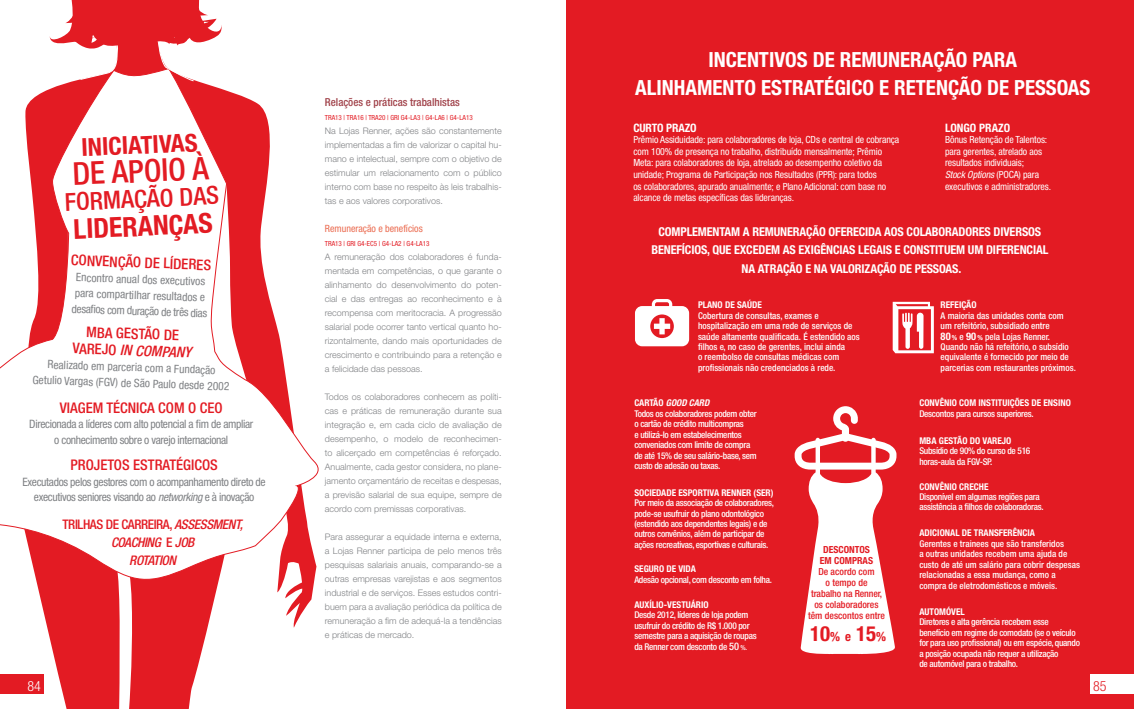
<style>
.page{position:relative;width:1134px;height:709px;background:#fff}
.page>*{position:absolute;margin:0;border:0;box-sizing:border-box;transform-origin:0 0}
.t1{font:500 condensed 31.6px "Helvetica Neue LT Std";color:#e31b23}
.t2{font:700 condensed 27.5px "Helvetica Neue LT Std";color:#e31b23}
.t3{font:700 condensed 24.8px "Helvetica Neue LT Std";color:#e31b23}
.t4{font:500 condensed 24.8px "Helvetica Neue LT Std";color:#e31b23}
.t5{font:700 condensed 20.9px/28.1px "Helvetica Neue LT Std";color:#fff;text-align:center}
.t6{font:700 condensed 20.9px "Helvetica Neue LT Std";color:#e31b23}
.t7{font:500 condensed 14.7px/16.8px "Helvetica Neue LT Std";color:#e31b23;text-align:center}
.t8{font:300 condensed 14px "Helvetica Neue LT Std";color:#fff}
.t9{font:300 condensed 14px "Helvetica Neue LT Std";color:#e31b23}
.t10{font:italic 500 condensed 13.2px/17.6px "Helvetica Neue LT Std";letter-spacing:-.03em;color:#e31b23;text-align:center}
.t11{font:700 condensed 12.2px/18.3px "Helvetica Neue LT Std";letter-spacing:-.01em;color:#fff;text-align:center}
.t12{font:700 condensed 11.6px "Helvetica Neue LT Std";letter-spacing:-.005em;color:#fff}
.t13{font:condensed 11.5px/15.7px "Helvetica Neue LT Std";letter-spacing:-.03em;color:#808285;text-align:center}
.t14{font:500 condensed 11px "Helvetica Neue LT Std";color:#a04149}
.t15{font:condensed 10px "Helvetica Neue LT Std";color:#eb6c51}
.t16{font:condensed 9.9px/11.6px "Helvetica Neue LT Std";letter-spacing:-.01em;color:#fff}
.t17{font:500 condensed 9.8px/11px "Helvetica Neue LT Std";color:#e31b23;text-align:center}
.t18{font:700 condensed 9.8px/11px "Helvetica Neue LT Std";color:#e31b23;text-align:center}
.t19{font:500 condensed 9.3px/10.4px "Helvetica Neue LT Std";letter-spacing:-.03em;color:#fff}
.t20{font:500 condensed 9.3px/10.4px "Helvetica Neue LT Std";color:#fff}
.t21{font:700 condensed 9.3px "Helvetica Neue LT Std";color:#fff}
.t22{font:300 9px/14px "Helvetica Neue LT Std";color:#808285;text-align:justify}
.t23{font:condensed 7px "Helvetica Neue LT Std";color:#e31b23}
.s1{font-style:italic}
.s2{font-style:normal}
.s3{font-weight:700;font-size:10.4px}
.s4{font-weight:700;font-size:7px}
.s5{font-weight:700}
.s6{font-weight:700;font-style:italic}
.s7{font-size:10.4px}
.s8{font-size:7px}
.s9{font-size:12.8px}
</style>
<div class="page">
<svg style="left:22px;top:585px;width:98px;height:124px"></svg>
<svg style="left:129px;top:585px;width:89px;height:124px"></svg>
<svg style="left:0;top:82px;width:319px;height:503px"></svg>
<svg style="left:50px;top:0;width:172px;height:82px"></svg>
<div style="left:567px;top:0;width:567px;height:709px;background:#e31b23"></div>
<svg style="left:635px;top:299px;width:54px;height:47px"></svg>
<svg style="left:893px;top:302px;width:41px;height:51px"></svg>
<svg style="left:795px;top:406px;width:101px;height:248px"></svg>
<div style="left:0;top:674px;width:43px;height:19px;background:#e31b23"></div>
<div style="left:1090px;top:674px;width:44px;height:19px;background:#fff"></div>
<h3 class="t3" style="left:81px;top:139px;width:118px;rotate:-3deg">INICIATIVAS</h3>
<h1 class="t1" style="left:72px;top:162px;width:138px;rotate:-2deg">DE APOIO À</h1>
<h3 class="t4" style="left:64px;top:194px;width:156px;rotate:-3deg">FORMAÇÃO DAS</h3>
<h2 class="t2" style="left:73px;top:220px;width:141px;rotate:-3deg">LIDERANÇAS</h2>
<h3 class="t7" style="left:71px;top:253px;width:142px;rotate:2deg">CONVENÇÃO DE LÍDERES</h3>
<p class="t13" style="left:73px;top:269px;width:137px;text-align:left;rotate:2deg">Encontro anual dos executivos para compartilhar resultados e desafi os com duração de três dias</p>
<h3 class="t7" style="left:74px;top:325px;width:120px;rotate:2deg">MBA GESTÃO DE<br>VAREJO <span class="s1">IN COMPANY</span></h3>
<p class="t13" style="left:33px;top:356px;width:199px;rotate:2deg">Realizado em parceria com a Fundação<br>Getulio Vargas (FGV) de São Paulo desde 2002</p>
<h3 class="t7" style="left:60px;top:401px;width:164px">VIAGEM TÉCNICA COM O CEO</h3>
<p class="t13" style="left:29px;top:416px;width:225px">Direcionada a líderes com alto potencial a fim de ampliar o conhecimento sobre o varejo internacional</p>
<h3 class="t7" style="left:71px;top:458px;width:149px">PROJETOS ESTRATÉGICOS</h3>
<p class="t13" style="left:23px;top:474px;width:245px">Executados pelos gestores com o acompanhamento direto de executivos seniores visando ao <span class="s1">networking</span> e à inovação</p>
<h3 class="t10" style="left:63px;top:516px;width:182px"><span class="s2">TRILHAS DE CARREIRA,</span> ASSESSMENT,<br>COACHING <span class="s2">E</span> JOB<br>ROTATION</h3>
<p class="t14" style="left:325px;top:98px;width:136px">Relações e práticas trabalhistas</p>
<p class="t23" style="left:325px;top:113px;width:149px">TRA13 | TRA16 | TRA20 | GRI G4-LA3 | G4-LA6 | G4-LA13</p>
<p class="t22" style="left:325px;top:125px;width:178px">Na Lojas Renner, ações são constantemente implementadas a fim de valorizar o capital hu&shy;mano e intelectual, sempre com o objetivo de estimular um relacionamento com o público interno com base no respeito às leis trabalhis&shy;tas e aos valores corporativos.</p>
<p class="t15" style="left:325px;top:223px;width:99px">Remuneração e benefícios</p>
<p class="t23" style="left:325px;top:239px;width:106px">TRA13 | GRI G4-EC5 | G4-LA2 | G4-LA13</p>
<p class="t22" style="left:325px;top:251px;width:178px">A remuneração dos colaboradores é funda&shy;mentada em competências, o que garante o alinhamento do desenvolvimento do poten&shy;cial e das entregas ao reconhecimento e à recompensa com meritocracia. A progressão salarial pode ocorrer tanto vertical quanto ho&shy;rizontalmente, dando mais oportunidades de crescimento e contribuindo para a retenção e a felicidade das pessoas.</p>
<p class="t22" style="left:325px;top:391px;width:178px">Todos os colaboradores conhecem as políti&shy;cas e práticas de remuneração durante sua integração e, em cada ciclo de avaliação de desempenho, o modelo de reconhecimen&shy;to alicerçado em competências é reforçado.<br>Anualmente, cada gestor considera, no plane&shy;jamento orçamentário de receitas e despesas, a previsão salarial de sua equipe, sempre de acordo com premissas corporativas.</p>
<p class="t22" style="left:325px;top:531px;width:178px">Para assegurar a equidade interna e externa, a Lojas Renner participa de pelo menos três pesquisas salariais anuais, comparando-se a outras empresas varejistas e aos segmentos industrial e de serviços. Esses estudos contri&shy;buem para a avaliação periódica da política de remuneração a fim de adequá-la a tendências e práticas de mercado.</p>
<h3 class="t5" style="left:635px;top:47px;width:457px">INCENTIVOS DE REMUNERAÇÃO PARA<br>ALINHAMENTO ESTRATÉGICO E RETENÇÃO DE PESSOAS</h3>
<p class="t12" style="left:633px;top:123px;width:65px">CURTO PRAZO</p>
<p class="t16" style="left:633px;top:134px;width:267px">Prêmio Assiduidade: para colaboradores de loja, CDs e central de cobrança com 100% de presença no trabalho, distribuído mensalmente; Prêmio Meta: para colaboradores de loja, atrelado ao desempenho coletivo da unidade; Programa de Participação nos Resultados (PPR): para todos<br>os colaboradores, apurado anualmente; e Plano Adicional: com base no alcance de metas específicas das lideranças.</p>
<p class="t12" style="left:945px;top:123px;width:67px">LONGO PRAZO</p>
<p class="t16" style="left:945px;top:134px;width:108px">Bônus Retenção de Talentos: para gerentes, atrelado aos resultados individuais;<br><span class="s1">Stock Options</span> (POCA) para executivos e administradores.</p>
<h3 class="t11" style="left:651px;top:224px;width:398px">COMPLEMENTAM A REMUNERAÇÃO OFERECIDA AOS COLABORADORES DIVERSOS<br>BENEFÍCIOS, QUE EXCEDEM AS EXIGÊNCIAS LEGAIS E CONSTITUEM UM DIFERENCIAL<br>NA ATRAÇÃO E NA VALORIZAÇÃO DE PESSOAS.</h3>
<p class="t21" style="left:698px;top:301px;width:65px">PLANO DE SAÚDE</p>
<p class="t20" style="left:698px;top:311px;width:163px">Cobertura de consultas, exames e hospitalização em uma rede de serviços de saúde altamente qualificada. É estendido aos filhos e, no caso de gerentes, inclui ainda<br>o reembolso de consultas médicas com profissionais não credenciados à rede.</p>
<p class="t21" style="left:941px;top:301px;width:37px">REFEIÇÃO</p>
<p class="t20" style="left:941px;top:311px;width:137px">A maioria das unidades conta com um refeitório, subsidiado entre<br><span class="s3">80</span> <span class="s4">%</span> e <span class="s3">90</span> <span class="s4">%</span> pela Lojas Renner.<br>Quando não há refeitório, o subsídio equivalente é fornecido por meio de parcerias com restaurantes próximos.</p>
<p class="t19" style="left:634px;top:399px;width:124px"><span class="s5">CARTÃO</span> <span class="s6">GOOD CARD<br></span>Todos os colaboradores podem obter o cartão de crédito multicompras<br>e utilizá-lo em estabelecimentos conveniados com limite de compra de até 15% de seu salário-base, sem custo de adesão ou taxas.</p>
<p class="t21" style="left:919px;top:400px;width:153px">CONVÊNIO COM INSTITUIÇÕES DE ENSINO</p>
<p class="t19" style="left:919px;top:409px;width:116px">Descontos para cursos superiores.</p>
<p class="t21" style="left:919px;top:437px;width:93px">MBA GESTÃO DO VAREJO</p>
<p class="t19" style="left:919px;top:446px;width:113px">Subsídio de 90% do curso de 516 horas-aula da FGV-SP.</p>
<p class="t21" style="left:919px;top:483px;width:71px">CONVÊNIO CRECHE</p>
<p class="t19" style="left:919px;top:492px;width:126px">Disponível em algumas regiões para assistência a filhos de colaboradoras.</p>
<p class="t21" style="left:634px;top:489px;width:141px">SOCIEDADE ESPORTIVA RENNER (SER)</p>
<p class="t19" style="left:634px;top:499px;width:141px">Por meio da associação de colaboradores, pode-se usufruir do plano odontológico (estendido aos dependentes legais) e de outros convênios, além de participar de ações recreativas, esportivas e culturais.</p>
<p class="t21" style="left:919px;top:529px;width:117px">ADICIONAL DE TRANSFERÊNCIA</p>
<p class="t20" style="left:919px;top:539px;width:162px">Gerentes e trainees que são transferidos<br>a outras unidades recebem uma ajuda de custo de até um salário para cobrir despesas relacionadas a essa mudança, como a compra de eletrodomésticos e móveis.</p>
<p class="t18" style="left:820px;top:544px;width:55px">DESCONTOS<br>EM COMPRAS</p>
<p class="t17" style="left:808px;top:567px;width:78px">De acordo com<br>o tempo de<br>trabalho na Renner, os colaboradores têm descontos entre</p>
<p class="t21" style="left:634px;top:565px;width:63px">SEGURO DE VIDA</p>
<p class="t19" style="left:634px;top:575px;width:139px">Adesão opcional, com desconto em folha.</p>
<p class="t21" style="left:634px;top:601px;width:76px">AUXÍLIO-VESTUÁRIO</p>
<p class="t19" style="left:634px;top:611px;width:124px">Desde 2012, líderes de loja podem usufruir do crédito de R$ 1.000 por semestre para a aquisição de roupas da Renner com desconto de <span class="s7">50</span> <span class="s8">%.</span></p>
<p class="t21" style="left:919px;top:608px;width:47px">AUTOMÓVEL</p>
<p class="t19" style="left:919px;top:618px;width:162px">Diretores e alta gerência recebem esse benefício em regime de comodato (se o veículo for para uso profissional) ou em espécie, quando a posição ocupada não requer a utilização<br>de automóvel para o trabalho.</p>
<h3 class="t6" style="left:810px;top:625px;width:77px">10<span class="s9">% e</span> 15<span class="s9">%</span></h3>
<h3 class="t8" style="left:27px;top:681px;width:15px">84</h3>
<h3 class="t9" style="left:1093px;top:681px;width:15px">85</h3>
</div>
